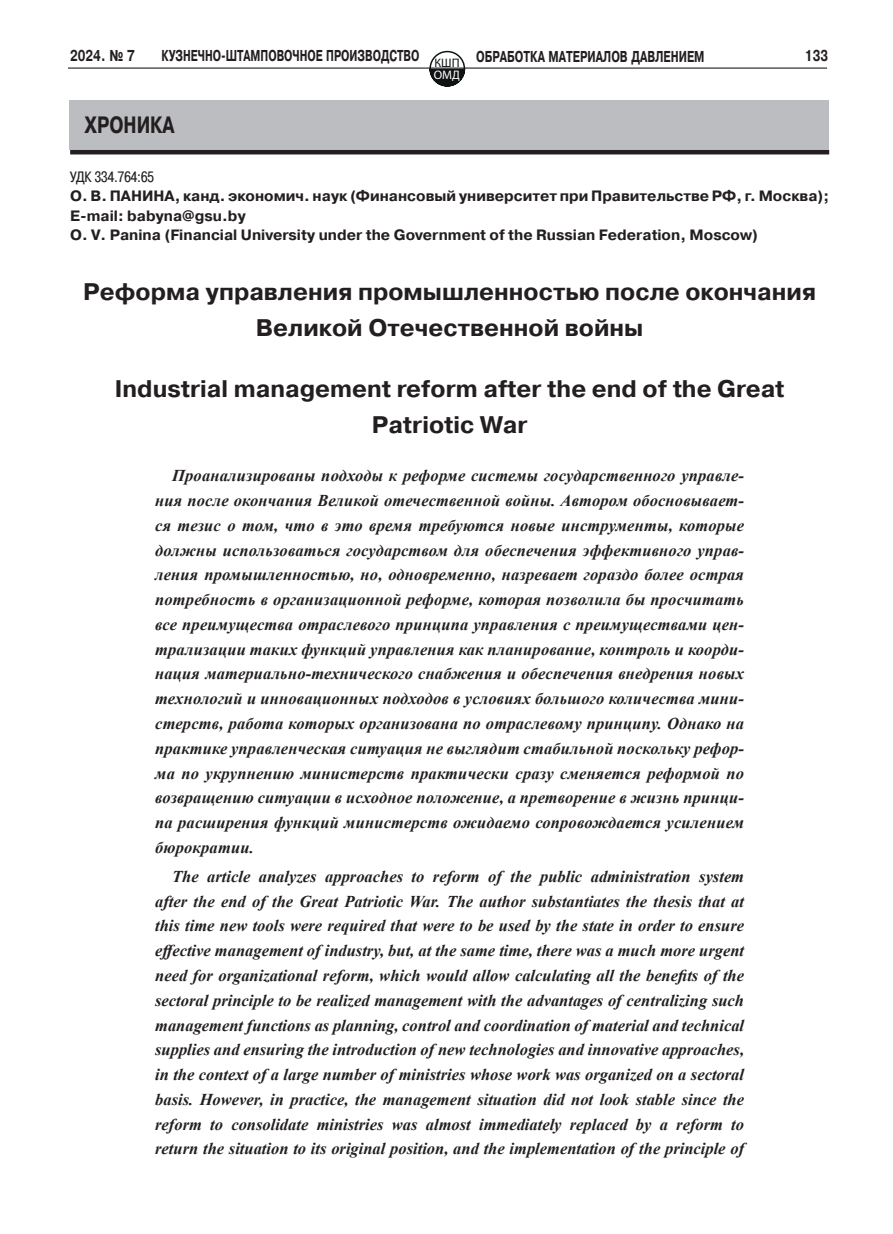
<style>
.page{position:relative;width:893px;height:1234px;background:#fff}
.page>*{position:absolute;margin:0;border:0;box-sizing:border-box;transform-origin:0 0}
.t1{font:700 24px/36px "Pragmatica C";color:#231f20;text-align:center}
.t2{font:700 condensed 22.5px "Pragmatica";color:#231f20}
.t3{font:italic 700 16.5px/24.8px "Times New Roman";color:#231f20;text-align:justify}
.t4{font:700 15px/19.5px "Pragmatica C";color:#231f20}
.t5{font:700 condensed 15px "Pragmatica";color:#231f20;scale:.88 1}
.t6{font:700 condensed 15px "Pragmatica";color:#231f20;scale:.91 1}
.t7{font:15px "Pragmatica Cond C";color:#231f20}
.t8{font:700 condensed 15px "Pragmatica";color:#231f20}
.t9{font:700 12.3px "Pragmatica Cond C";color:#0f1313}
.t10{font:700 12.3px "Pragmatica Cond C";color:#fff}
</style>
<div class="page">
<hr style="left:68px;top:67px;width:759px;height:2px;background:#231f20">
<svg style="left:429px;top:50px;width:37px;height:37px"></svg>
<div style="left:70px;top:100px;width:759px;height:50px;background:#bcbdc0"></div>
<hr style="left:70px;top:150px;width:759px;height:4px;background:#231f20">
<p class="t8" style="left:70px;top:47px;width:66px">2024. ¹ 7</p>
<p class="t5" style="left:162px;top:47px;width:295px">КУЗНЕЧНО-ШТАМПОВОЧНОЕ ПРОИЗВОДСТВО</p>
<p class="t6" style="left:476px;top:48px;width:252px">ОБРАБОТКА МАТЕРИАЛОВ ДАВЛЕНИЕМ</p>
<p class="t8" style="left:805px;top:47px;width:25px">133</p>
<p class="t9" style="left:435px;top:55px;width:27px">КШП</p>
<p class="t10" style="left:434px;top:67px;width:28px">ОМД</p>
<h2 class="t2" style="left:85px;top:112px;width:92px">ХРОНИКА</h2>
<p class="t7" style="left:70px;top:168px;width:85px">УДК 334.764:65</p>
<p class="t4" style="left:70px;top:186px;width:760px">О. В. ПАНИНА, канд. экономич. наук (Финансовый университет при Правительстве РФ, г. Москва);<br>E-mail: babyna@gsu.by<br>O. V. Panina (Financial University under the Government of the Russian Federation, Moscow)</p>
<h1 class="t1" style="left:83px;top:274px;width:734px">Реформа управления промышленностью после окончания<br>Великой Отечественной войны</h1>
<h1 class="t1" style="left:115px;top:370px;width:671px">Industrial management reform after the end of the Great<br>Patriotic War</h1>
<p class="t3" style="left:155px;top:463px;width:590px;text-indent:17px">Проанализированы подходы к реформе системы государственного управле&shy;ния после окончания Великой отечественной войны. Автором обосновывает&shy;ся тезис о том, что в это время требуются новые инструменты, которые должны использоваться государством для обеспечения эффективного управ&shy;ления промышленностью, но, одновременно, назревает гораздо более острая потребность в организационной реформе, которая позволила бы просчитать все преимущества отраслевого принципа управления с преимуществами цен&shy;трализации таких функций управления как планирование, контроль и коорди&shy;нация материально-технического снабжения и обеспечения внедрения новых технологий и инновационных подходов в условиях большого количества мини&shy;стерств, работа которых организована по отраслевому принципу. Однако на практике управленческая ситуация не выглядит стабильной поскольку рефор&shy;ма по укрупнению министерств практически сразу сменяется реформой по возвращению ситуации в исходное положение, а претворение в жизнь принци&shy;па расширения функций министерств ожидаемо сопровождается усилением бюрократии.</p>
<p class="t3" style="left:155px;top:863px;width:590px;text-indent:17px">The article analyzes approaches to reform of the public administration system after the end of the Great Patriotic War. The author substantiates the thesis that at this time new tools were required that were to be used by the state in order to ensure effective management of industry, but, at the same time, there was a much more urgent need for organizational reform, which would allow calculating all the benefits of the sectoral principle to be realized management with the advantages of centralizing such management functions as planning, control and coordination of material and technical supplies and ensuring the introduction of new technologies and innovative approaches, in the context of a large number of ministries whose work was organized on a sectoral basis. However, in practice, the management situation did not look stable since the reform to consolidate ministries was almost immediately replaced by a reform to return the situation to its original position, and the implementation of the principle of</p>
</div>
